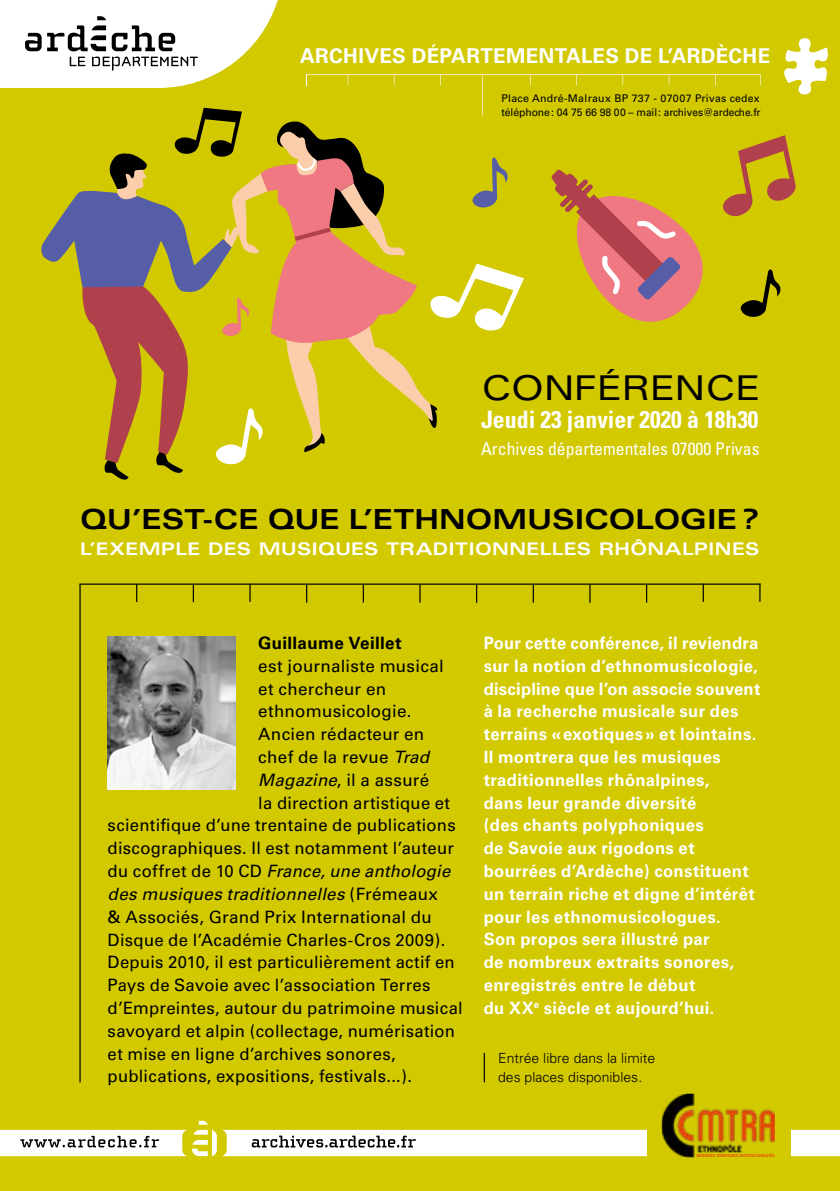
<style>
.page{position:relative;width:840px;height:1191px;background:#fff}
.page>*{position:absolute;margin:0;border:0;box-sizing:border-box;transform-origin:0 0}
.t1{font:expanded 34.2px "Univers";letter-spacing:-.005em;color:#000}
.t2{font:700 expanded 27.6px "Univers";color:#000}
.t3{font:700 condensed 24px "Univers";color:#fff}
.t4{font:700 20.4px "Univers";letter-spacing:.015em;color:#fff}
.t5{font:condensed 17.8px "Univers";color:#fff}
.t6{font:700 expanded 17.4px "Univers";letter-spacing:.02em;color:#fff}
.t7{font:17px "Univers";letter-spacing:.015em;color:#000}
.t8{font:700 17px/22.8px "Univers";letter-spacing:.02em;color:#fff}
.t9{font:italic 17px "Univers";letter-spacing:.01em;color:#000}
.t10{font:700 17px "Univers";letter-spacing:.02em;color:#000}
.t11{font:300 14px/19px "Univers";color:#000}
.t12{font:10.6px/14px "Univers";letter-spacing:.02em;color:#000}
.t13{font:700 condensed 4px "Univers";letter-spacing:.015em;color:#e94e04}
.s1{font-style:italic}
.s2{font-style:normal}
</style>
<div class="page">
<div style="left:0;top:0;width:839px;height:1191px;background:#d2c900"></div>
<img style="left:108px;top:636px;width:127px;height:154px">
<svg style="left:306px;top:585px;width:1px;height:18px"></svg>
<svg style="left:249px;top:585px;width:1px;height:17px"></svg>
<svg style="left:476px;top:585px;width:1px;height:18px"></svg>
<svg style="left:193px;top:585px;width:1px;height:17px"></svg>
<svg style="left:483px;top:1053px;width:1px;height:29px"></svg>
<svg style="left:419px;top:585px;width:1px;height:17px"></svg>
<svg style="left:589px;top:585px;width:1px;height:18px"></svg>
<svg style="left:759px;top:585px;width:1px;height:17px"></svg>
<svg style="left:136px;top:585px;width:1px;height:17px"></svg>
<svg style="left:362px;top:585px;width:2px;height:17px"></svg>
<svg style="left:532px;top:585px;width:1px;height:18px"></svg>
<svg style="left:702px;top:585px;width:1px;height:17px"></svg>
<hr style="left:79px;top:584px;width:2px;height:498px;background:#000">
<hr style="left:79px;top:583px;width:681px;height:2px;background:#000">
<svg style="left:784px;top:38px;width:43px;height:57px"></svg>
<svg style="left:0;top:0;width:278px;height:88px;background:#e6e5ce"></svg>
<svg style="left:0;top:1120px;width:839px;height:36px"></svg>
<hr style="left:482px;top:75px;width:1px;height:41px;background:#fff">
<svg style="left:306px;top:74px;width:454px;height:12px"></svg>
<svg style="left:740px;top:269px;width:39px;height:48px"></svg>
<svg style="left:723px;top:135px;width:72px;height:82px"></svg>
<svg style="left:551px;top:169px;width:152px;height:153px"></svg>
<svg style="left:41px;top:108px;width:482px;height:372px"></svg>
<div style="left:646px;top:1091px;width:143px;height:77px;background:#d2c900"></div>
<img style="left:661px;top:1093px;width:113px;height:64px">
<p class="t4" style="left:300px;top:44px;width:471px">ARCHIVES DÉPARTEMENTALES DE L’ARDÈCHE</p>
<p class="t12" style="left:501px;top:91px;width:260px">Place André-Malraux BP 737 - 07007 Privas cedex téléphone: 04 75 66 98 00 – mail: archives@ardeche.fr</p>
<h1 class="t1" style="left:481px;top:367px;width:281px">CONFÉRENCE</h1>
<h3 class="t3" style="left:481px;top:405px;width:279px">Jeudi 23 janvier 2020 à 18h30</h3>
<p class="t5" style="left:481px;top:437px;width:280px">Archives départementales 07000 Privas</p>
<h2 class="t2" style="left:80px;top:503px;width:680px">QU’EST-CE QUE L’ETHNOMUSICOLOGIE?</h2>
<p class="t6" style="left:80px;top:539px;width:680px">L’EXEMPLE DES MUSIQUES TRADITIONNELLES RHÔNALPINES</p>
<p class="t10" style="left:258px;top:633px;width:145px">Guillaume Veillet</p>
<p class="t7" style="left:258px;top:655px;width:187px">est journaliste musical</p>
<p class="t7" style="left:258px;top:678px;width:129px">et chercheur en</p>
<p class="t7" style="left:258px;top:701px;width:155px">ethnomusicologie.</p>
<p class="t7" style="left:258px;top:724px;width:167px">Ancien rédacteur en</p>
<p class="t7" style="left:258px;top:747px;width:172px">chef de la revue <span class="s1">Trad</span></p>
<p class="t7" style="left:258px;top:769px;width:172px"><span class="s1">Magazine</span>, il a assuré</p>
<p class="t7" style="left:258px;top:792px;width:193px">la direction artistique et</p>
<p class="t7" style="left:108px;top:815px;width:349px">scientifique d’une trentaine de publications</p>
<p class="t7" style="left:108px;top:838px;width:347px">discographiques. Il est notamment l’auteur</p>
<p class="t9" style="left:108px;top:861px;width:344px"><span class="s2">du coffret de 10 CD</span> France, une anthologie</p>
<p class="t9" style="left:108px;top:883px;width:331px">des musiques traditionnelles <span class="s2">(Frémeaux</span></p>
<p class="t7" style="left:108px;top:906px;width:325px">&amp; Associés, Grand Prix International du</p>
<p class="t7" style="left:108px;top:929px;width:339px">Disque de l’Académie Charles-Cros 2009).</p>
<p class="t7" style="left:108px;top:952px;width:348px">Depuis 2010, il est particulièrement actif en</p>
<p class="t7" style="left:108px;top:975px;width:324px">Pays de Savoie avec l’association Terres</p>
<p class="t7" style="left:108px;top:997px;width:356px">d’Empreintes, autour du patrimoine musical</p>
<p class="t7" style="left:108px;top:1020px;width:349px">savoyard et alpin (collectage, numérisation</p>
<p class="t7" style="left:108px;top:1043px;width:289px">et mise en ligne d’archives sonores,</p>
<p class="t7" style="left:108px;top:1066px;width:306px">publications, expositions, festivals...).</p>
<p class="t8" style="left:483px;top:632px;width:278px">Pour cette conférence, il reviendra sur la notion d’ethnomusicologie, discipline que l’on associe souvent à la recherche musicale sur des terrains «exotiques» et lointains.<br>Il montrera que les musiques traditionnelles rhônalpines,<br>dans leur grande diversité<br>(des chants polyphoniques<br>de Savoie aux rigodons et bourrées d’Ardèche) constituent un terrain riche et digne d’intérêt pour les ethnomusicologues.<br>Son propos sera illustré par<br>de nombreux extraits sonores, enregistrés entre le début<br>du XX<sup>e</sup> siècle et aujourd’hui.</p>
<p class="t11" style="left:498px;top:1049px;width:159px">Entrée libre dans la limite des places disponibles.</p>
<p class="t13" style="left:696px;top:1153px;width:79px">MUSIQUES, TERRITOIRES, INTERCULTURALITÉS</p>
</div>
